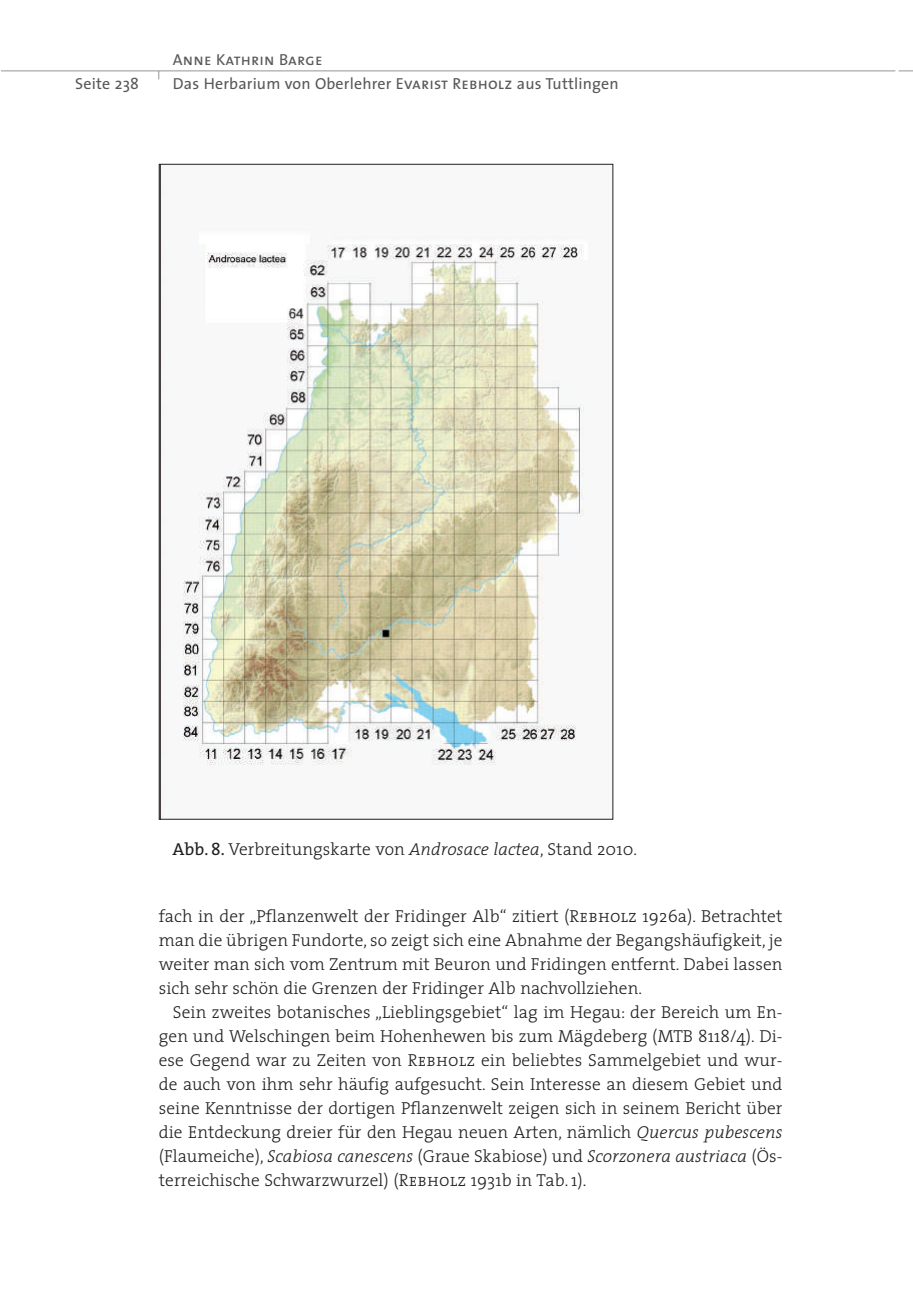
<style>
.page{position:relative;width:913px;height:1310px;background:#fff}
.page>*{position:absolute;margin:0;border:0;box-sizing:border-box;transform-origin:0 0}
.t1{font:300 17.4px/24px "The Serif";letter-spacing:.005em;color:#231f20;text-align:justify}
.t2{font:16px "The Sans";letter-spacing:.01em;color:#57585a}
.t3{font:16px "The Sans Caps";letter-spacing:.01em;color:#57585a}
.s1{font-family:"The Sans Caps"}
.s2{font-weight:400}
.s3{font-style:italic}
.s4{font-family:"The Serif Light Caps";font-weight:400}
</style>
<div class="page">
<hr style="left:1px;top:70px;width:894px;height:1px;background:#939598">
<svg style="left:898px;top:70px;width:15px;height:1px"></svg>
<img style="left:162px;top:166px;width:422px;height:652px">
<p class="t3" style="left:173px;top:46px;width:151px">Anne Kathrin Barge</p>
<p class="t2" style="left:75px;top:70px;width:65px">Seite 238</p>
<p class="t2" style="left:173px;top:70px;width:447px">Das Herbarium von Oberlehrer <span class="s1">Evarist Rebholz</span> aus Tuttlingen</p>
<p class="t1" style="left:172px;top:836px;width:466px"><span class="s2">Abb. 8.</span> Verbreitungskarte von <span class="s3">Androsace lactea</span>, Stand 2010.</p>
<p class="t1" style="left:159px;top:903px;width:625px">fach in der „Pflanzenwelt der Fridinger Alb“ zitiert (<span class="s4">Rebholz</span> 1926a). Betrachtet man die übrigen Fundorte, so zeigt sich eine Abnahme der Begangshäufigkeit, je weiter man sich vom Zentrum mit Beuron und Fridingen entfernt. Dabei lassen sich sehr schön die Grenzen der Fridinger Alb nachvollziehen.</p>
<p class="t1" style="left:159px;top:999px;width:625px;text-indent:14px">Sein zweites botanisches „Lieblingsgebiet“ lag im Hegau: der Bereich um En&shy;gen und Welschingen beim Hohenhewen bis zum Mägdeberg (MTB 8118/4). Di&shy;ese Gegend war zu Zeiten von <span class="s4">Rebholz</span> ein beliebtes Sammelgebiet und wur&shy;de auch von ihm sehr häufig aufgesucht. Sein Interesse an diesem Gebiet und seine Kenntnisse der dortigen Pflanzenwelt zeigen sich in seinem Bericht über die Entdeckung dreier für den Hegau neuen Arten, nämlich <span class="s3">Quercus pubescens </span>(Flaumeiche), <span class="s3">Scabiosa canescens</span> (Graue Skabiose) und <span class="s3">Scorzonera austriaca</span> (Ös&shy;terreichische Schwarzwurzel) (<span class="s4">Rebholz</span> 1931b in Tab. 1).</p>
</div>
